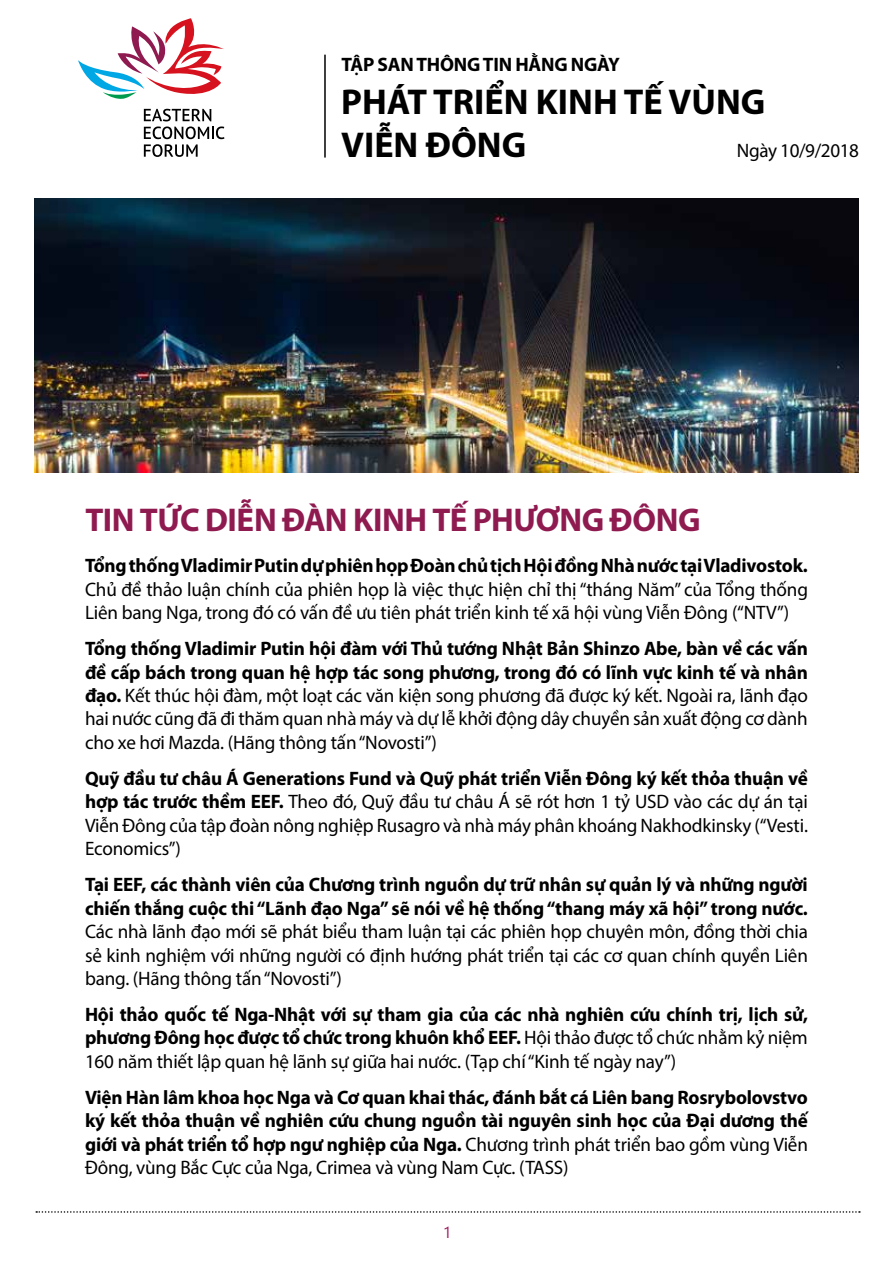
<style>
.page{position:relative;width:893px;height:1263px;background:#fff}
.page>*{position:absolute;margin:0;border:0;box-sizing:border-box;transform-origin:0 0}
.t1{font:700 36px/43.2px "Myriad Pro";color:#000}
.t2{font:700 33px "Myriad Pro";letter-spacing:-.015em;color:#8f1a50}
.t3{font:19.5px/23.4px "Myriad Pro";letter-spacing:-.01em;color:#000;text-align:justify}
.t4{font:700 19.5px/23.4px "Myriad Pro";letter-spacing:-.01em;color:#000;text-align:justify}
.t5{font:15px "Microsoft Jheng Hei UI Regular";color:#9e1459}
.s1{font-weight:700}
.s2{font-weight:400}
</style>
<div class="page">
<svg style="left:36px;top:1211px;width:824px;height:2px"></svg>
<img style="left:34px;top:198px;width:825px;height:274px">
<svg style="left:78px;top:18px;width:146px;height:81px"></svg>
<svg style="left:144px;top:109px;width:80px;height:48px"></svg>
<hr style="left:324px;top:55px;width:2px;height:103px;background:#000">
<p class="t4" style="left:341px;top:52px;width:280px">TẬP SAN THÔNG TIN HẰNG NGÀY</p>
<h1 class="t1" style="left:341px;top:79px;width:426px">PHÁT TRIỂN KINH TẾ VÙNG<br>VIỄN ĐÔNG</h1>
<p class="t3" style="left:737px;top:138px;width:124px">Ngày 10/9/2018</p>
<h2 class="t2" style="left:85px;top:498px;width:617px">TIN TỨC DIỄN ĐÀN KINH TẾ PHƯƠNG ĐÔNG</h2>
<p class="t4" style="left:85px;top:553px;width:724px">Tổng thống Vladimir Putin dự phiên họp Đoàn chủ tịch Hội đồng Nhà nước tại Vladivostok.</p>
<p class="t3" style="left:85px;top:577px;width:724px">Chủ đề thảo luận chính của phiên họp là việc thực hiện chỉ thị “tháng Năm” của Tổng thống<br>Liên bang Nga, trong đó có vấn đề ưu tiên phát triển kinh tế xã hội vùng Viễn Đông (“NTV”)</p>
<p class="t3" style="left:85px;top:637px;width:724px"><span class="s1">Tổng thống Vladimir Putin hội đàm với Thủ tướng Nhật Bản Shinzo Abe, bàn về các vấn đề cấp bách trong quan hệ hợp tác song phương, trong đó có lĩnh vực kinh tế và nhân đạo.</span> Kết thúc hội đàm, một loạt các văn kiện song phương đã được ký kết. Ngoài ra, lãnh đạo hai nước cũng đã đi thăm quan nhà máy và dự lễ khởi động dây chuyền sản xuất động cơ dành cho xe hơi Mazda. (Hãng thông tấn “Novosti”)</p>
<p class="t3" style="left:85px;top:766px;width:724px"><span class="s1">Quỹ đầu tư châu Á Generations Fund và Quỹ phát triển Viễn Đông ký kết thỏa thuận về hợp tác trước thềm EEF.</span> Theo đó, Quỹ đầu tư châu Á sẽ rót hơn 1 tỷ USD vào các dự án tại Viễn Đông của tập đoàn nông nghiệp Rusagro và nhà máy phân khoáng Nakhodkinsky (“Vesti.<br>Economics”)</p>
<p class="t4" style="left:85px;top:872px;width:724px">Tại EEF, các thành viên của Chương trình nguồn dự trữ nhân sự quản lý và những người chiến thắng cuộc thi “Lãnh đạo Nga” sẽ nói về hệ thống “thang máy xã hội” trong nước.</p>
<p class="t3" style="left:85px;top:919px;width:724px">Các nhà lãnh đạo mới sẽ phát biểu tham luận tại các phiên họp chuyên môn, đồng thời chia sẻ kinh nghiệm với những người có định hướng phát triển tại các cơ quan chính quyền Liên bang. (Hãng thông tấn “Novosti”)</p>
<p class="t4" style="left:85px;top:1002px;width:724px">Hội thảo quốc tế Nga-Nhật với sự tham gia của các nhà nghiên cứu chính trị, lịch sử, phương Đông học được tổ chức trong khuôn khổ EEF. <span class="s2">Hội thảo được tổ chức nhằm kỷ niệm 160 năm thiết lập quan hệ lãnh sự giữa hai nước. (Tạp chí “Kinh tế ngày nay”)</span></p>
<p class="t4" style="left:85px;top:1085px;width:724px">Viện Hàn lâm khoa học Nga và Cơ quan khai thác, đánh bắt cá Liên bang Rosrybolovstvo ký kết thỏa thuận về nghiên cứu chung nguồn tài nguyên sinh học của Đại dương thế giới và phát triển tổ hợp ngư nghiệp của Nga. <span class="s2">Chương trình phát triển bao gồm vùng Viễn Đông, vùng Bắc Cực của Nga, Crimea và vùng Nam Cực. (TASS)</span></p>
<p class="t5" style="left:443px;top:1223px;width:10px">1</p>
</div>
